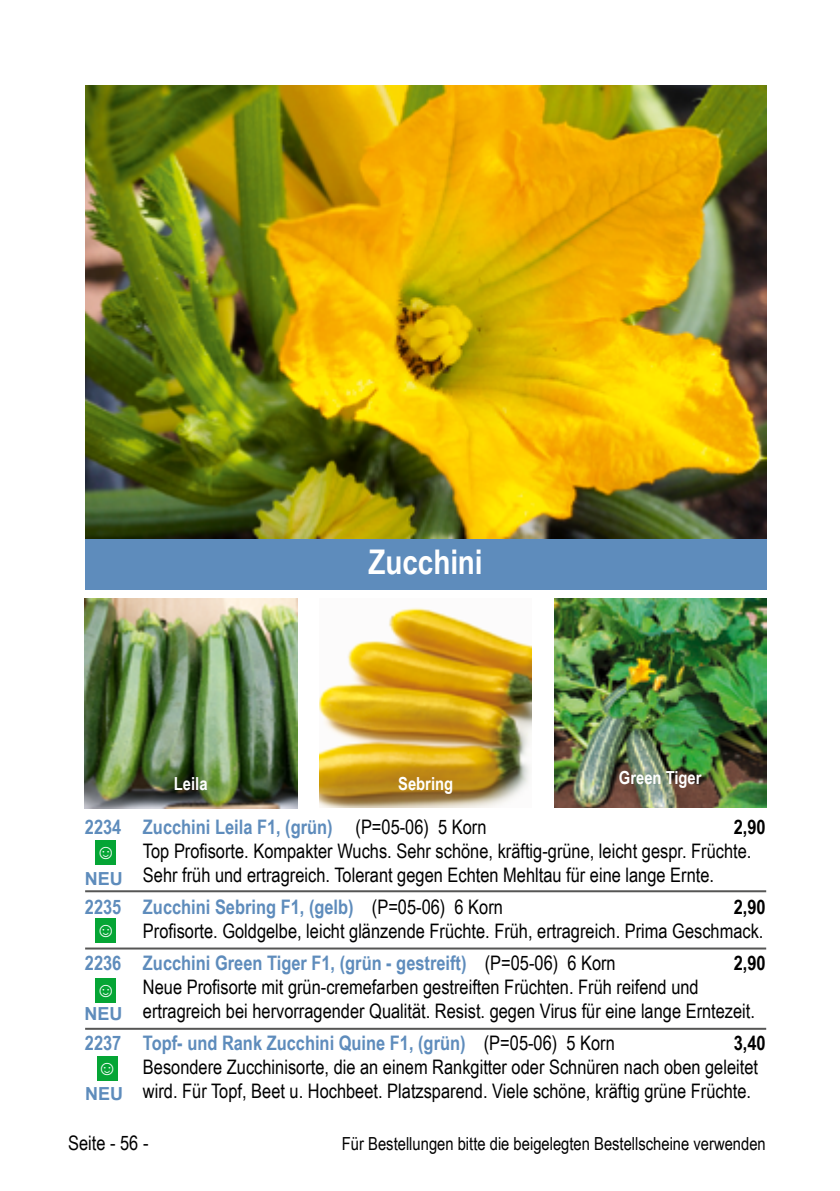
<style>
.page{position:relative;width:840px;height:1191px;background:#fff}
.page>*{position:absolute;margin:0;border:0;box-sizing:border-box;transform-origin:0 0}
.t1{font:700 34px "Arial Narrow";letter-spacing:-.005em;color:#fff}
.t2{font:20px/24px "Arial Narrow";color:#000}
.t3{font:700 20px "Arial Narrow";color:#5e8cbc}
.t4{font:700 20px "Arial Narrow";color:#000}
.t5{font:700 19.6px "Arial";color:#fff}
.t6{font:18px "Arial Narrow";color:#000}
.t7{font:700 18px "Arial Narrow";color:#fff}
.t8{font:700 18px "Arial";color:#5e8cbc}
.s1{font-weight:400;color:#000}
.s2{font-weight:700;color:#5e8cbc}
</style>
<div class="page">
<div style="left:85px;top:538px;width:680px;height:51px;background:#5e8cbc"></div>
<hr style="left:85px;top:890px;width:680px;height:2px;background:#565655">
<hr style="left:85px;top:947px;width:680px;height:2px;background:#565655">
<div style="left:96px;top:840px;width:20px;height:24px;background:#05a535"></div>
<div style="left:96px;top:979px;width:20px;height:24px;background:#05a535"></div>
<div style="left:96px;top:919px;width:20px;height:24px;background:#05a535"></div>
<img style="left:319px;top:607px;width:212px;height:201px">
<img style="left:85px;top:85px;width:680px;height:453px">
<img style="left:85px;top:598px;width:212px;height:210px">
<img style="left:554px;top:598px;width:211px;height:210px">
<div style="left:97px;top:1057px;width:20px;height:24px;background:#05a535"></div>
<hr style="left:85px;top:1027px;width:680px;height:2px;background:#565655">
<p class="t7" style="left:174px;top:769px;width:35px">Leila</p>
<h1 class="t1" style="left:368px;top:536px;width:115px">Zucchini</h1>
<p class="t7" style="left:398px;top:769px;width:56px">Sebring</p>
<p class="t7" style="left:618px;top:763px;width:84px">Green Tiger</p>
<p class="t3" style="left:85px;top:812px;width:403px">2234 Zucchini Leila F1, (grün) <span class="s1">(P=05-06) 5 Korn</span></p>
<p class="t4" style="left:733px;top:812px;width:33px">2,90</p>
<p class="t2" style="left:143px;top:838px;width:609px">Top Profisorte. Kompakter Wuchs. Sehr schöne, kräftig-grüne, leicht gespr. Früchte.<br>Sehr früh und ertragreich. Tolerant gegen Echten Mehltau für eine lange Ernte.</p>
<p class="t3" style="left:85px;top:892px;width:419px">2235 Zucchini Sebring F1, (gelb) <span class="s1">(P=05-06) 6 Korn</span></p>
<p class="t4" style="left:733px;top:892px;width:33px">2,90</p>
<p class="t2" style="left:85px;top:914px;width:679px;line-height:32px;text-indent:58px">Profisorte. Goldgelbe, leicht glänzende Früchte. Früh, ertragreich. Prima Geschmack.<br><span class="s2">2236 Zucchini Green Tiger F1, (grün - gestreift)</span> (P=05-06) 6 Korn</p>
<p class="t5" style="left:96px;top:837px;width:22px">☺</p>
<p class="t8" style="left:85px;top:866px;width:39px">NEU</p>
<p class="t5" style="left:96px;top:915px;width:22px">☺</p>
<p class="t4" style="left:733px;top:948px;width:33px">2,90</p>
<p class="t2" style="left:143px;top:974px;width:613px">Neue Profisorte mit grün-cremefarben gestreiften Früchten. Früh reifend und ertragreich bei hervorragender Qualität. Resist. gegen Virus für eine lange Erntezeit.</p>
<p class="t3" style="left:85px;top:1028px;width:531px">2237 Topf- und Rank Zucchini Quine F1, (grün) <span class="s1">(P=05-06) 5 Korn</span></p>
<p class="t4" style="left:733px;top:1028px;width:33px">3,40</p>
<p class="t2" style="left:143px;top:1054px;width:616px">Besondere Zucchinisorte, die an einem Rankgitter oder Schnüren nach oben geleitet wird. Für Topf, Beet u. Hochbeet. Platzsparend. Viele schöne, kräftig grüne Früchte.</p>
<p class="t5" style="left:96px;top:975px;width:22px">☺</p>
<p class="t8" style="left:85px;top:1001px;width:39px">NEU</p>
<p class="t5" style="left:97px;top:1053px;width:22px">☺</p>
<p class="t8" style="left:85px;top:1080px;width:39px">NEU</p>
<p class="t2" style="left:68px;top:1130px;width:82px">Seite - 56 -</p>
<p class="t6" style="left:342px;top:1130px;width:425px">Für Bestellungen bitte die beigelegten Bestellscheine verwenden</p>
</div>
